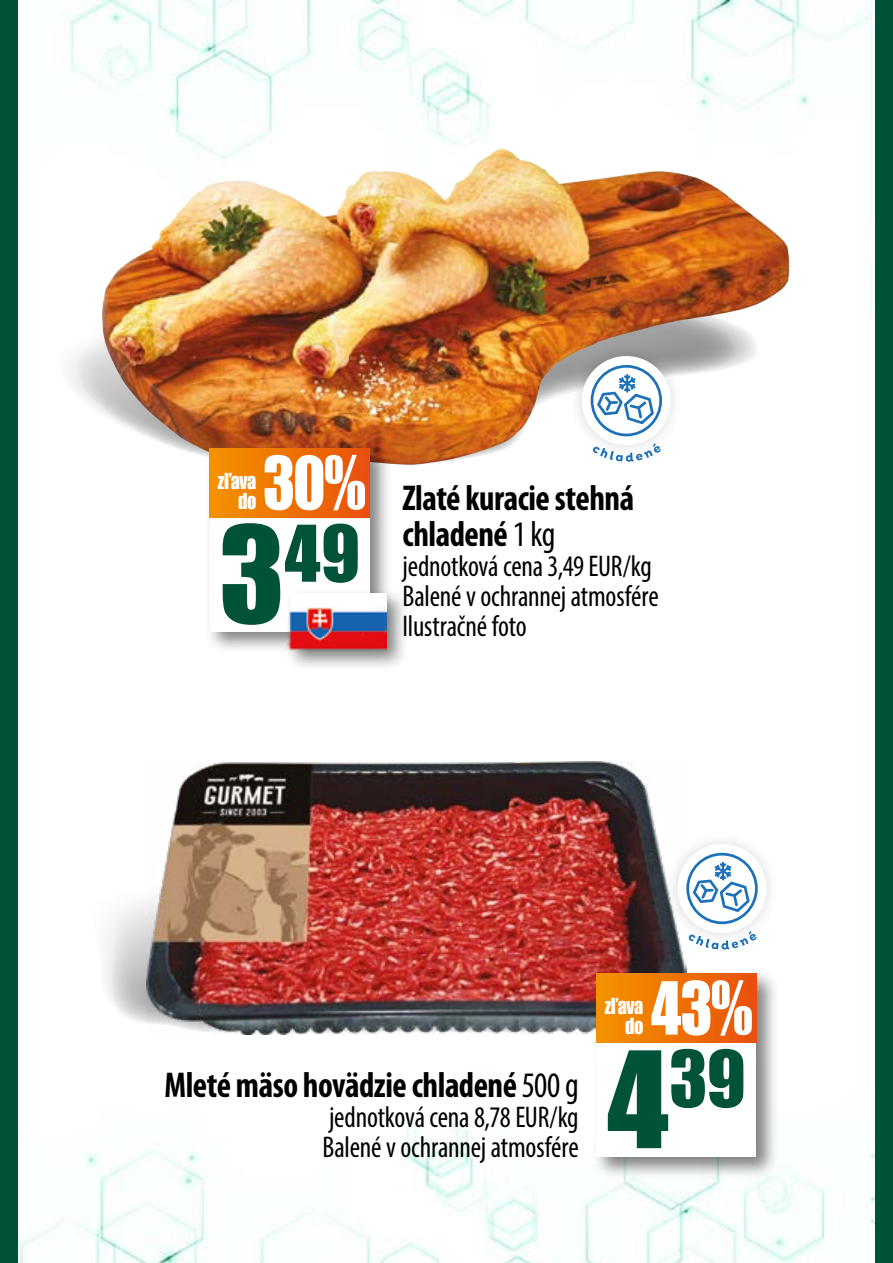
<style>
.page{position:relative;width:893px;height:1263px;background:#fff}
.page>*{position:absolute;margin:0;border:0;box-sizing:border-box;transform-origin:0 0}
.t1{font:123.75px "Impact";color:#005239}
.t2{font:72.15px "Impact";color:#005239}
.t3{font:67.5px "Impact";color:#fff;scale:.9 1}
.t4{font:700 condensed 36px/36px "Myriad Pro";letter-spacing:-.015em;color:#000;scale:.95 1}
.t5{font:condensed 30px/30px "Myriad Pro";letter-spacing:-.005em;color:#000;scale:.95 1}
.t6{font:20.25px/20.2px "Impact";letter-spacing:-.02em;color:#fff;text-align:right;scale:.9 1}
.s1{font-weight:400}
.s2{font-size:123.75px}
</style>
<div class="page">
<img style="left:17px;top:0;width:855px;height:313px">
<svg style="left:875px;top:414px;width:1px;height:433px"></svg>
<img style="left:872px;top:0;width:4px;height:414px">
<img style="left:17px;top:847px;width:855px;height:416px">
<img style="left:872px;top:847px;width:4px;height:416px">
<div style="left:0;top:0;width:17px;height:1263px;background:#005239"></div>
<div style="left:876px;top:0;width:17px;height:1263px;background:#005239"></div>
<svg style="left:36px;top:871px;width:32px;height:163px"></svg>
<svg style="left:68px;top:871px;width:78px;height:163px"></svg>
<img style="left:146px;top:761px;width:540px;height:273px">
<svg style="left:17px;top:275px;width:34px;height:190px"></svg>
<img style="left:51px;top:275px;width:738px;height:190px">
<img style="left:188px;top:148px;width:313px;height:68px">
<div style="left:204px;top:443px;width:189px;height:211px;background:#000;opacity:.5"></div>
<div style="left:210px;top:517px;width:159px;height:114px;background:#fff"></div>
<div style="left:210px;top:448px;width:159px;height:69px;background:linear-gradient(to right,#f39300,#e9500d)"></div>
<div style="left:283px;top:588px;width:126px;height:84px;background:#000;opacity:.5"></div>
<img style="left:284px;top:593px;width:102px;height:60px">
<svg style="left:592px;top:460px;width:69px;height:2px"></svg>
<div style="left:568px;top:343px;width:117px;height:117px;background:#000;opacity:.15"></div>
<div style="left:582px;top:356px;width:89px;height:89px;background:#fff;border-radius:50%"></div>
<svg style="left:591px;top:365px;width:71px;height:71px"></svg>
<svg style="left:688px;top:947px;width:69px;height:3px"></svg>
<div style="left:664px;top:830px;width:117px;height:117px;background:#000;opacity:.15"></div>
<div style="left:677px;top:844px;width:90px;height:89px;background:#fff;border-radius:50%"></div>
<svg style="left:686px;top:853px;width:72px;height:71px"></svg>
<div style="left:591px;top:968px;width:189px;height:212px;background:#000;opacity:.5"></div>
<div style="left:597px;top:1042px;width:159px;height:115px;background:#fff"></div>
<div style="left:597px;top:973px;width:159px;height:69px;background:linear-gradient(to right,#f39300,#e9500d)"></div>
<p class="t6" style="left:218px;top:470px;width:44px">zľava do</p>
<h3 class="t3" style="left:263px;top:430px;width:116px">30%</h3>
<h1 class="t1" style="left:219px;top:478px;width:67px">3</h1>
<h2 class="t2" style="left:285px;top:497px;width:77px">49</h2>
<p class="t4" style="left:403px;top:479px;width:245px">Zlaté kuracie stehná chladené <span class="s1">1 kg</span></p>
<p class="t5" style="left:403px;top:551px;width:271px">jednotková cena 3,49 EUR/kg<br>Balené v ochrannej atmosfére</p>
<p class="t5" style="left:403px;top:611px;width:132px">Ilustračné foto</p>
<p class="t6" style="left:605px;top:995px;width:44px">zľava do</p>
<h3 class="t3" style="left:651px;top:956px;width:115px">43%</h3>
<p class="t4" style="left:164px;top:1066px;width:437px">Mleté mäso hovädzie chladené <span class="s1">500 g</span></p>
<p class="t5" style="left:323px;top:1101px;width:271px">jednotková cena 8,78 EUR/kg<br>Balené v ochrannej atmosfére</p>
<h2 class="t2" style="left:607px;top:1023px;width:140px"><span class="s2">4</span>39</h2>
</div>
